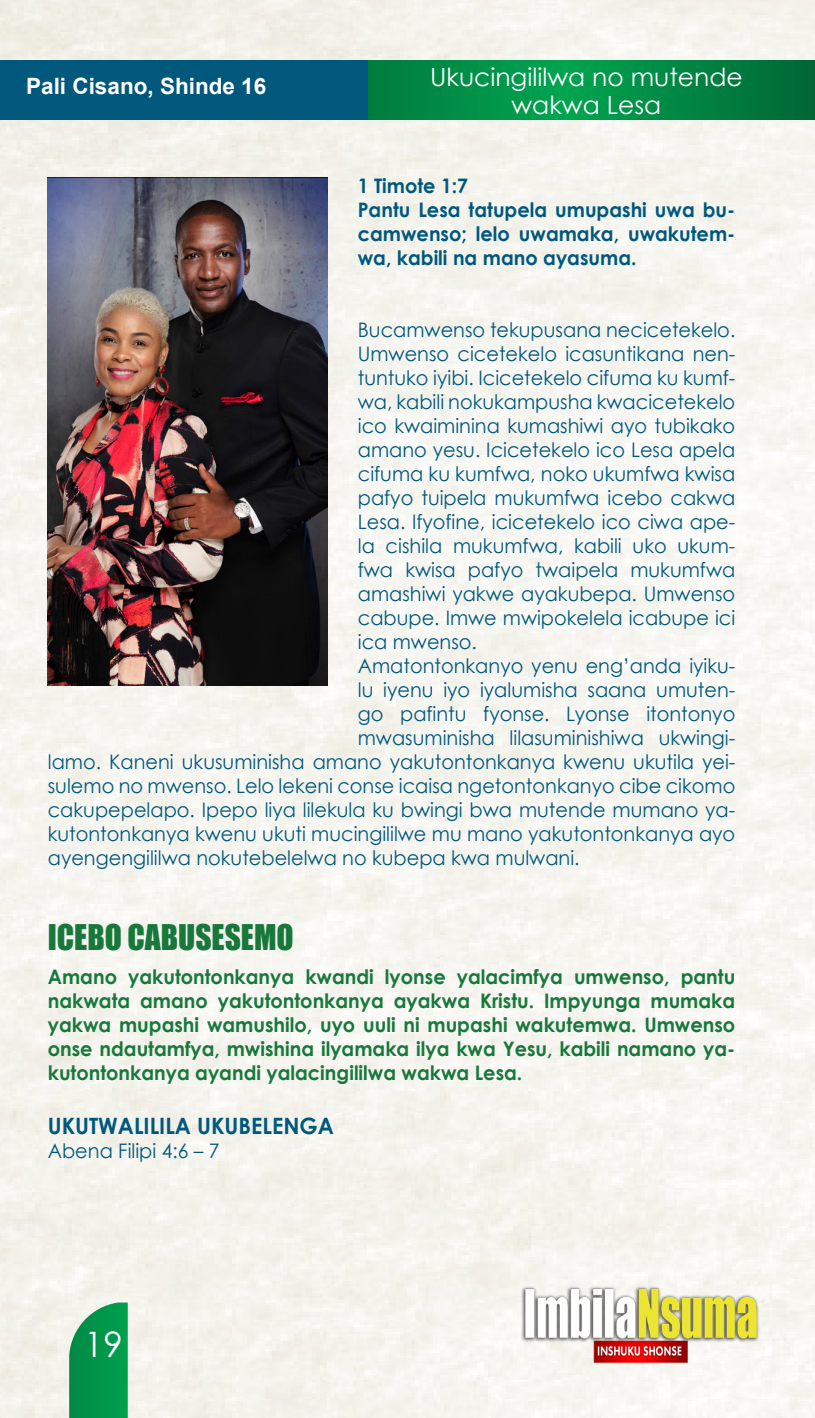
<style>
.page{position:relative;width:815px;height:1418px;background:#fff}
.page>*{position:absolute;margin:0;border:0;box-sizing:border-box;transform-origin:0 0}
.t1{font:35px "Century Gothic";color:#fff}
.t2{font:32.5px "Impact";color:#18783c}
.t3{font:25px "Century Gothic";color:#fff}
.t4{font:700 22.5px "Century Gothic";color:#00587c}
.t5{font:700 22.5px "Arial";color:#fff}
.t6{font:20px/24px "Century Gothic";color:#00587c;text-align:justify}
.t7{font:700 20px/24px "Century Gothic";color:#18783c;text-align:justify}
.t8{font:700 20px/24px "Century Gothic";color:#00587c;text-align:justify}
</style>
<div class="page">
<img style="left:0;top:0;width:815px;height:1417px">
<svg style="left:368px;top:60px;width:447px;height:60px;background:#008944"></svg>
<div style="left:0;top:60px;width:368px;height:60px;background:#00587c"></div>
<svg style="left:69px;top:1302px;width:59px;height:115px;background:#1b9f5c"></svg>
<img style="left:516px;top:1285px;width:245px;height:81px">
<img style="left:48px;top:178px;width:280px;height:507px">
<p class="t5" style="left:26px;top:71px;width:242px">Pali Cisano, Shinde 16</p>
<p class="t3" style="left:430px;top:62px;width:314px">Ukucingililwa no mutende</p>
<p class="t3" style="left:512px;top:90px;width:151px">wakwa Lesa</p>
<p class="t8" style="left:358px;top:173px;width:112px">1 Timote 1:7</p>
<p class="t8" style="left:358px;top:197px;width:379px">Pantu Lesa tatupela umupashi uwa bu&shy;camwenso; lelo uwamaka, uwakutem&shy;wa, kabili na mano ayasuma.</p>
<p class="t6" style="left:358px;top:317px;width:379px">Bucamwenso tekupusana necicetekelo.<br>Umwenso cicetekelo icasuntikana nen&shy;tuntuko iyibi. Icicetekelo cifuma ku kumf&shy;wa, kabili nokukampusha kwacicetekelo ico kwaiminina kumashiwi ayo tubikako amano yesu. Icicetekelo ico Lesa apela cifuma ku kumfwa, noko ukumfwa kwisa pafyo tuipela mukumfwa icebo cakwa Lesa. Ifyofine, icicetekelo ico ciwa ape&shy;la cishila mukumfwa, kabili uko ukum&shy;fwa kwisa pafyo twaipela mukumfwa amashiwi yakwe ayakubepa. Umwenso cabupe. Imwe mwipokelela icabupe ici ica mwenso.</p>
<p class="t6" style="left:358px;top:653px;width:379px">Amatontonkanyo yenu eng’anda iyiku-</p>
<p class="t6" style="left:358px;top:677px;width:379px">lu iyenu iyo iyalumisha saana umuten-</p>
<p class="t6" style="left:358px;top:701px;width:379px">go pafintu fyonse. Lyonse itontonyo</p>
<p class="t6" style="left:358px;top:725px;width:379px">mwasuminisha lilasuminishiwa ukwingi-</p>
<p class="t6" style="left:48px;top:749px;width:689px">lamo. Kaneni ukusuminisha amano yakutontonkanya kwenu ukutila yei-</p>
<p class="t6" style="left:48px;top:773px;width:689px">sulemo no mwenso. Lelo lekeni conse icaisa ngetontonkanyo cibe cikomo</p>
<p class="t6" style="left:48px;top:797px;width:689px">cakupepelapo. Ipepo liya lilekula ku bwingi bwa mutende mumano ya-</p>
<p class="t6" style="left:48px;top:821px;width:689px">kutontonkanya kwenu ukuti mucingililwe mu mano yakutontonkanya ayo</p>
<p class="t6" style="left:48px;top:845px;width:533px">ayengengililwa nokutebelelwa no kubepa kwa mulwani.</p>
<p class="t2" style="left:48px;top:912px;width:247px">ICEBO CABUSESEMO</p>
<p class="t7" style="left:48px;top:964px;width:689px">Amano yakutontonkanya kwandi lyonse yalacimfya umwenso, pantu nakwata amano yakutontonkanya ayakwa Kristu. Impyunga mumaka yakwa mupashi wamushilo, uyo uuli ni mupashi wakutemwa. Umwenso onse ndautamfya, mwishina ilyamaka ilya kwa Yesu, kabili namano ya&shy;kutontonkanya ayandi yalacingililwa wakwa Lesa.</p>
<p class="t4" style="left:48px;top:1109px;width:288px">UKUTWALILILA UKUBELENGA</p>
<p class="t6" style="left:48px;top:1138px;width:173px">Abena Filipi 4:6 – 7</p>
<h1 class="t1" style="left:84px;top:1322px;width:40px">19</h1>
</div>
